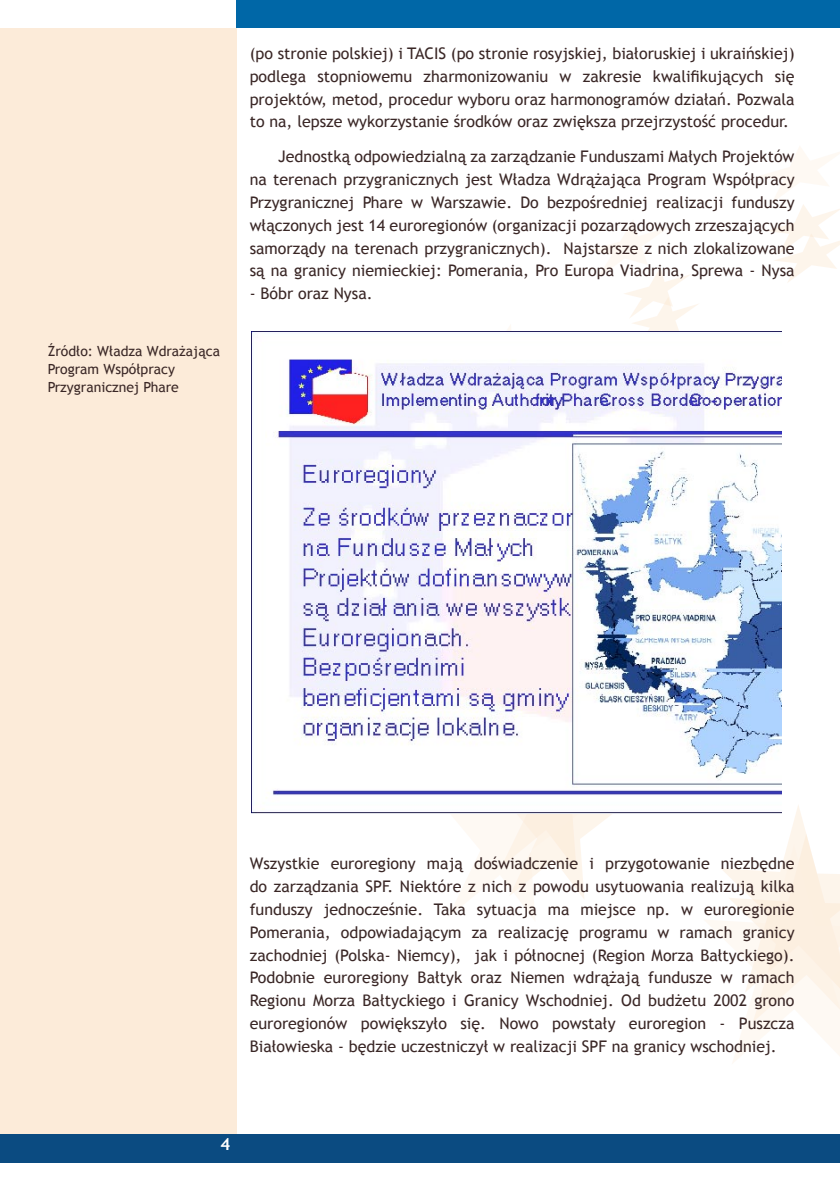
<style>
.page{position:relative;width:840px;height:1191px;background:#fff}
.page>*{position:absolute;margin:0;border:0;box-sizing:border-box;transform-origin:0 0}
.t1{font:700 16.8px "Trebuchet MS";color:#fff}
.Body_Text{font:16px/22.8px "Trebuchet MS";color:#3a2726;text-align:justify}
.t2{font:14px/18px "Trebuchet MS";color:#3a2726}
</style>
<div class="page">
<div style="left:0;top:28px;width:236px;height:1106px;background:#fcebd9"></div>
<div style="left:236px;top:0;width:603px;height:28px;background:#0067a7"></div>
<div style="left:0;top:1134px;width:839px;height:28px;background:#0b4b81"></div>
<svg style="left:388px;top:221px;width:311px;height:111px"></svg>
<svg style="left:357px;top:813px;width:267px;height:107px"></svg>
<svg style="left:839px;top:0;width:1px;height:28px"></svg>
<svg style="left:839px;top:1134px;width:1px;height:28px"></svg>
<svg style="left:758px;top:147px;width:82px;height:135px"></svg>
<svg style="left:702px;top:805px;width:138px;height:257px"></svg>
<img style="left:251px;top:332px;width:529px;height:481px">
<p class="t2" style="left:48px;top:342px;width:174px">Źródło: Władza Wdrażająca<br>Program Współpracy<br>Przygranicznej Phare</p>
<p class="Body_Text" style="left:249px;top:42px;width:546px">(po stronie polskiej) i TACIS (po stronie rosyjskiej, białoruskiej i ukraińskiej) podlega stopniowemu zharmonizowaniu w zakresie kwalifikujących się projektów, metod, procedur wyboru oraz harmonogramów działań. Pozwala to na, lepsze wykorzystanie środków oraz zwiększa przejrzystość procedur.</p>
<p class="Body_Text" style="left:249px;top:145px;width:546px;text-indent:28px">Jednostką odpowiedzialną za zarządzanie Funduszami Małych Projektów na terenach przygranicznych jest Władza Wdrążająca Program Współpracy Przygranicznej Phare w Warszawie. Do bezpośredniej realizacji funduszy włączonych jest 14 euroregionów (organizacji pozarządowych zrzeszających samorządy na terenach przygranicznych). Najstarsze z nich zlokalizowane są na granicy niemieckiej: Pomerania, Pro Europa Viadrina, Sprewa - Nysa</p>
<p class="Body_Text" style="left:249px;top:282px;width:124px">- Bóbr oraz Nysa.</p>
<p class="Body_Text" style="left:249px;top:852px;width:546px">Wszystkie euroregiony mają doświadczenie i przygotowanie niezbędne do zarządzania SPF. Niektóre z nich z powodu usytuowania realizują kilka funduszy jednocześnie. Taka sytuacja ma miejsce np. w euroregionie Pomerania, odpowiadającym za realizację programu w ramach granicy zachodniej (Polska- Niemcy), jak i północnej (Region Morza Bałtyckiego).<br>Podobnie euroregiony Bałtyk oraz Niemen wdrążają fundusze w ramach Regionu Morza Bałtyckiego i Granicy Wschodniej. Od budżetu 2002 grono euroregionów powiększyło się. Nowo powstały euroregion - Puszcza Białowieska - będzie uczestniczył w realizacji SPF na granicy wschodniej.</p>
<p class="t1" style="left:220px;top:1133px;width:11px">4</p>
</div>
